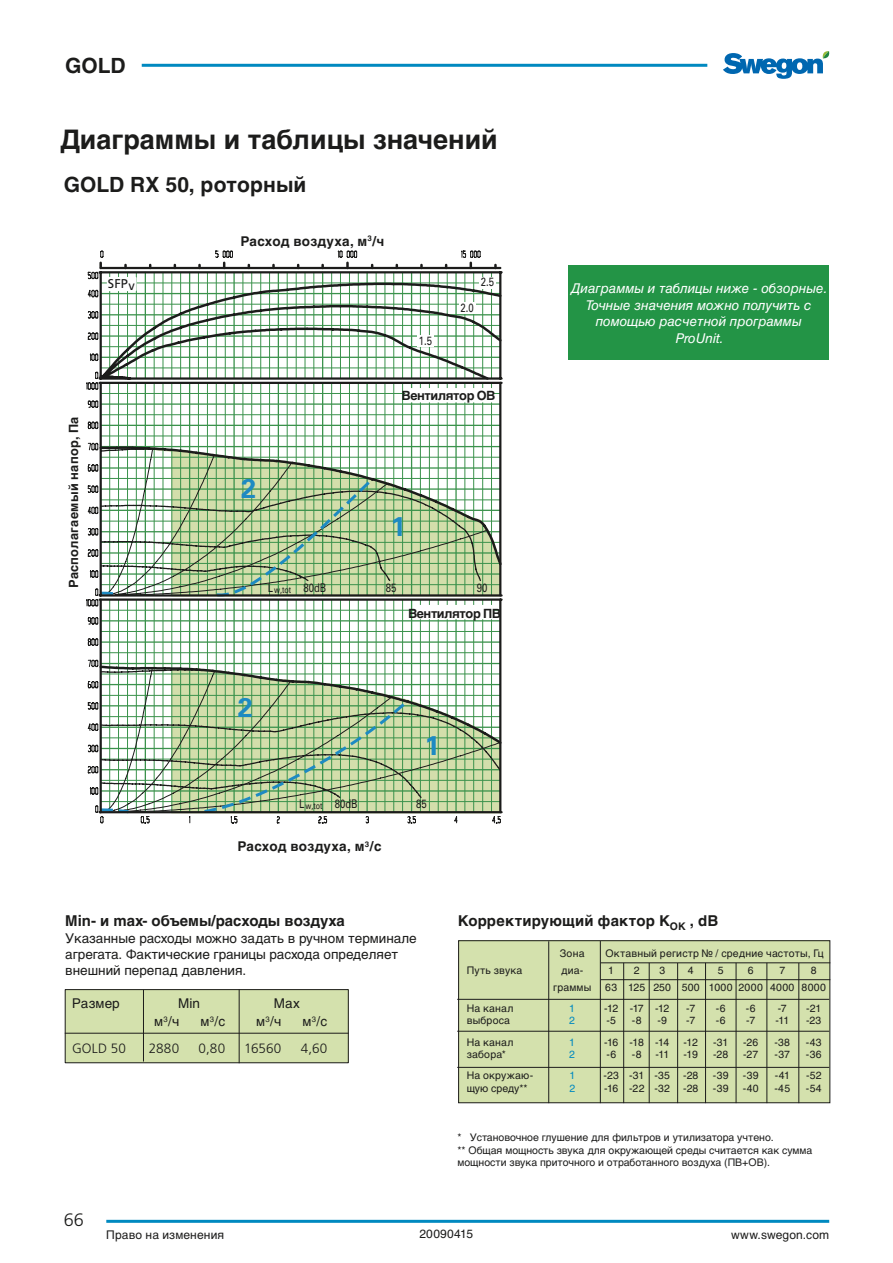
<style>
.page{position:relative;width:893px;height:1263px;background:#fff}
.page>*{position:absolute;margin:0;border:0;box-sizing:border-box;transform-origin:0 0}
.t1{font:700 27px "Helvetica Cyr";color:#1c1c1b}
.t2{font:700 27px "Univers";color:#1e8ac2}
.t3{font:700 21px "Helvetica Cyr";color:#1c1c1b}
.t4{font:300 18px "Frutiger";color:#1c1c1b}
.t5{font:700 15px "Helvetica Cyr";color:#1c1c1b}
.t6{font:13.5px/16.2px "Helvetica Cyr Upright";color:#1c1c1b}
.t7{font:13.5px/16.5px "Helvetica Cyr Inclined";color:#fff;text-align:center}
.t8{font:700 13.5px "Helvetica Cyr";letter-spacing:.015em;color:#1c1c1b}
.t9{font:300 13.5px "Frutiger";letter-spacing:.015em;color:#1c1c1b}
.t10{font:700 12.75px "Helvetica Cyr";letter-spacing:-.025em;color:#1c1c1b}
.t11{font:700 12.75px "Helvetica Cyr";letter-spacing:.02em;color:#1c1c1b}
.t12{font:12.75px "Frutiger";color:#1c1c1b}
.t13{font:12px "Helvetica Cyr Upright";letter-spacing:.015em;color:#1c1c1b}
.t14{font:12px "Univers";color:#1c1c1b;scale:.8 1}
.t15{font:10.5px/12.6px "Helvetica Cyr Upright";color:#1c1c1b}
.t16{font:10.5px "Helvetica Cyr Upright";letter-spacing:.02em;color:#1c1c1b}
.t17{font:10.5px "Helvetica Cyr Upright";letter-spacing:.025em;color:#1c1c1b}
.t18{font:10.5px "Helvetica Cyr Upright";color:#0089c0}
</style>
<div class="page">
<hr style="left:106px;top:1220px;width:723px;height:3px;background:#0089c0">
<svg style="left:723px;top:51px;width:106px;height:28px"></svg>
<hr style="left:142px;top:64px;width:565px;height:3px;background:#0089c0">
<svg style="left:86px;top:251px;width:416px;height:572px"></svg>
<hr style="left:100px;top:600px;width:2px;height:212px;background:#1c1c1b">
<hr style="left:100px;top:811px;width:402px;height:2px;background:#1c1c1b">
<div style="left:65px;top:989px;width:283px;height:74px;background:#d4e1ad"></div>
<div style="left:65px;top:989px;width:284px;height:74px;border:1px solid #1c1c1b"></div>
<div style="left:415px;top:605px;width:78px;height:14px;background:#fff"></div>
<div style="left:405px;top:388px;width:88px;height:14px;background:#fff"></div>
<div style="left:107px;top:277px;width:30px;height:14px;background:#fff"></div>
<hr style="left:65px;top:1033px;width:284px;height:1px;background:#1c1c1b">
<hr style="left:143px;top:990px;width:1px;height:71px;background:#1c1c1b">
<hr style="left:239px;top:989px;width:1px;height:74px;background:#1c1c1b">
<div style="left:459px;top:941px;width:371px;height:162px;background:#d4e1ad"></div>
<div style="left:458px;top:940px;width:372px;height:163px;border:1px solid #1c1c1b"></div>
<hr style="left:457px;top:999px;width:372px;height:1px;background:#1c1c1b">
<hr style="left:601px;top:962px;width:229px;height:1px;background:#1c1c1b">
<hr style="left:601px;top:979px;width:229px;height:1px;background:#1c1c1b">
<hr style="left:798px;top:963px;width:1px;height:140px;background:#1c1c1b">
<hr style="left:766px;top:963px;width:1px;height:140px;background:#1c1c1b">
<hr style="left:736px;top:963px;width:1px;height:140px;background:#1c1c1b">
<hr style="left:705px;top:963px;width:1px;height:140px;background:#1c1c1b">
<hr style="left:677px;top:963px;width:1px;height:140px;background:#1c1c1b">
<hr style="left:649px;top:963px;width:1px;height:140px;background:#1c1c1b">
<hr style="left:623px;top:963px;width:1px;height:140px;background:#1c1c1b">
<hr style="left:600px;top:941px;width:1px;height:162px;background:#1c1c1b">
<hr style="left:548px;top:941px;width:1px;height:162px;background:#1c1c1b">
<hr style="left:457px;top:1031px;width:372px;height:1px;background:#1c1c1b">
<hr style="left:457px;top:1067px;width:372px;height:1px;background:#1c1c1b">
<div style="left:568px;top:266px;width:261px;height:94px;background:#239446"></div>
<h2 class="t3" style="left:65px;top:53px;width:62px">GOLD</h2>
<h1 class="t1" style="left:60px;top:124px;width:439px">Диаграммы и таблицы значений</h1>
<h2 class="t3" style="left:64px;top:173px;width:244px">GOLD RX 50, роторный</h2>
<p class="t12" style="left:108px;top:276px;width:29px">SFPv</p>
<p class="t11" style="left:66px;top:588px;width:173px;rotate:-90deg">Располагаемый напор, Пa</p>
<p class="t8" style="left:240px;top:233px;width:145px">Расход воздуха, м<sup>3</sup>/ч</p>
<p class="t14" style="left:481px;top:275px;width:18px">2.5</p>
<p class="t14" style="left:419px;top:334px;width:18px">1.5</p>
<p class="t14" style="left:460px;top:300px;width:18px">2.0</p>
<p class="t10" style="left:402px;top:388px;width:95px">Вентилятор ОВ</p>
<h1 class="t2" style="left:241px;top:472px;width:17px">2</h1>
<h1 class="t2" style="left:391px;top:510px;width:17px">1</h1>
<p class="t14" style="left:268px;top:580px;width:74px">L<sub>w,tot</sub> 80dB</p>
<p class="t14" style="left:386px;top:580px;width:15px">85</p>
<p class="t14" style="left:477px;top:580px;width:15px">90</p>
<h1 class="t2" style="left:238px;top:691px;width:17px">2</h1>
<p class="t10" style="left:408px;top:606px;width:95px">Вентилятор ПВ</p>
<h1 class="t2" style="left:425px;top:729px;width:17px">1</h1>
<p class="t14" style="left:299px;top:797px;width:74px">L<sub>w,tot</sub> 80dB</p>
<p class="t14" style="left:416px;top:797px;width:15px">85</p>
<p class="t8" style="left:237px;top:839px;width:146px">Расход воздуха, м<sup>3</sup>/с</p>
<p class="t7" style="left:572px;top:280px;width:257px">Диаграммы и таблицы ниже - обзорные.<br>Точные значения можно получить с помощью расчетной программы<br>ProUnit.</p>
<h3 class="t5" style="left:65px;top:912px;width:281px">Min- и max- объемы/расходы воздуха</h3>
<p class="t6" style="left:65px;top:930px;width:353px">Указанные расходы можно задать в ручном терминале агрегата. Фактические границы расхода определяет внешний перепад давления.</p>
<p class="t6" style="left:72px;top:995px;width:49px">Размер</p>
<p class="t6" style="left:178px;top:995px;width:23px">Min</p>
<p class="t6" style="left:274px;top:995px;width:28px">Max</p>
<p class="t6" style="left:154px;top:1013px;width:27px">м<sup>3</sup>/ч</p>
<p class="t6" style="left:200px;top:1013px;width:26px">м<sup>3</sup>/с</p>
<p class="t6" style="left:256px;top:1013px;width:27px">м<sup>3</sup>/ч</p>
<p class="t6" style="left:303px;top:1013px;width:26px">м<sup>3</sup>/с</p>
<p class="t9" style="left:72px;top:1040px;width:55px">GOLD 50</p>
<p class="t9" style="left:149px;top:1040px;width:32px">2880</p>
<p class="t9" style="left:199px;top:1040px;width:28px">0,80</p>
<p class="t9" style="left:244px;top:1040px;width:39px">16560</p>
<p class="t9" style="left:301px;top:1040px;width:28px">4,60</p>
<h3 class="t4" style="left:64px;top:1210px;width:22px">66</h3>
<h3 class="t5" style="left:458px;top:912px;width:262px">Koрректирующий фактор K<sub>OK</sub> , dB</h3>
<p class="t15" style="left:560px;top:947px;width:26px">Зона</p>
<p class="t16" style="left:605px;top:947px;width:220px">Oктавный регистр № / средние частоты, Гц</p>
<p class="t15" style="left:467px;top:964px;width:57px">Путь звука</p>
<p class="t15" style="left:561px;top:964px;width:24px">диа-</p>
<p class="t15" style="left:608px;top:964px;width:7px">1</p>
<p class="t15" style="left:634px;top:964px;width:7px">2</p>
<p class="t15" style="left:659px;top:964px;width:7px">3</p>
<p class="t15" style="left:688px;top:964px;width:7px">4</p>
<p class="t15" style="left:718px;top:964px;width:7px">5</p>
<p class="t15" style="left:748px;top:964px;width:7px">6</p>
<p class="t15" style="left:779px;top:964px;width:7px">7</p>
<p class="t15" style="left:811px;top:964px;width:7px">8</p>
<p class="t15" style="left:553px;top:981px;width:40px">граммы</p>
<p class="t17" style="left:605px;top:981px;width:222px">63 125 250 500 1000 2000 4000 8000</p>
<p class="t15" style="left:467px;top:1002px;width:48px">На канал</p>
<p class="t18" style="left:569px;top:1002px;width:7px">1</p>
<p class="t15" style="left:604px;top:1002px;width:67px">-12 -17 -12</p>
<p class="t15" style="left:686px;top:1002px;width:10px">-7</p>
<p class="t15" style="left:716px;top:1002px;width:11px">-6</p>
<p class="t15" style="left:746px;top:1002px;width:11px">-6</p>
<p class="t15" style="left:778px;top:1002px;width:10px">-7</p>
<p class="t15" style="left:806px;top:1002px;width:17px">-21</p>
<p class="t17" style="left:467px;top:1015px;width:45px">выброса</p>
<p class="t18" style="left:569px;top:1015px;width:7px">2</p>
<p class="t15" style="left:606px;top:1014px;width:11px">-5</p>
<p class="t15" style="left:632px;top:1014px;width:11px">-8</p>
<p class="t15" style="left:657px;top:1014px;width:11px">-9</p>
<p class="t15" style="left:686px;top:1014px;width:10px">-7</p>
<p class="t15" style="left:716px;top:1014px;width:11px">-6</p>
<p class="t15" style="left:746px;top:1014px;width:10px">-7</p>
<p class="t15" style="left:775px;top:1014px;width:15px">-11</p>
<p class="t15" style="left:806px;top:1014px;width:17px">-23</p>
<p class="t15" style="left:467px;top:1035px;width:48px">На канал</p>
<p class="t18" style="left:569px;top:1036px;width:7px">1</p>
<p class="t15" style="left:604px;top:1035px;width:67px">-16 -18 -14</p>
<p class="t15" style="left:684px;top:1035px;width:16px">-12</p>
<p class="t15" style="left:713px;top:1035px;width:17px">-31</p>
<p class="t15" style="left:743px;top:1035px;width:17px">-26</p>
<p class="t15" style="left:774px;top:1035px;width:17px">-38</p>
<p class="t15" style="left:806px;top:1035px;width:17px">-43</p>
<p class="t15" style="left:467px;top:1048px;width:41px">забора*</p>
<p class="t18" style="left:569px;top:1048px;width:7px">2</p>
<p class="t15" style="left:606px;top:1048px;width:11px">-6</p>
<p class="t15" style="left:632px;top:1048px;width:11px">-8</p>
<p class="t15" style="left:655px;top:1048px;width:15px">-11</p>
<p class="t15" style="left:684px;top:1048px;width:16px">-19</p>
<p class="t15" style="left:713px;top:1048px;width:17px">-28</p>
<p class="t15" style="left:743px;top:1048px;width:17px">-27</p>
<p class="t15" style="left:774px;top:1048px;width:17px">-37</p>
<p class="t15" style="left:806px;top:1048px;width:17px">-36</p>
<p class="t15" style="left:467px;top:1069px;width:68px">На окружаю-</p>
<p class="t18" style="left:569px;top:1070px;width:7px">1</p>
<p class="t15" style="left:603px;top:1069px;width:96px">-23 -31 -35 -28</p>
<p class="t15" style="left:713px;top:1069px;width:17px">-39</p>
<p class="t15" style="left:743px;top:1069px;width:17px">-39</p>
<p class="t15" style="left:775px;top:1069px;width:17px">-41</p>
<p class="t15" style="left:806px;top:1069px;width:17px">-52</p>
<p class="t15" style="left:467px;top:1082px;width:62px">щую среду**</p>
<p class="t18" style="left:569px;top:1082px;width:7px">2</p>
<p class="t15" style="left:604px;top:1082px;width:96px">-16 -22 -32 -28</p>
<p class="t15" style="left:713px;top:1082px;width:17px">-39</p>
<p class="t15" style="left:743px;top:1082px;width:17px">-40</p>
<p class="t15" style="left:774px;top:1082px;width:17px">-45</p>
<p class="t15" style="left:806px;top:1082px;width:17px">-54</p>
<p class="t15" style="left:457px;top:1131px;width:356px">* Установочное глушение для фильтров и утилизатора учтено.<br>** Общая мощность звука для окружающей среды считается как сумма мощности звука приточного и отработанного воздуха (ПВ+ОВ).</p>
<p class="t13" style="left:106px;top:1228px;width:119px">Право на изменения</p>
<p class="t13" style="left:419px;top:1227px;width:55px">20090415</p>
<p class="t13" style="left:731px;top:1228px;width:100px">www.swegon.com</p>
</div>
